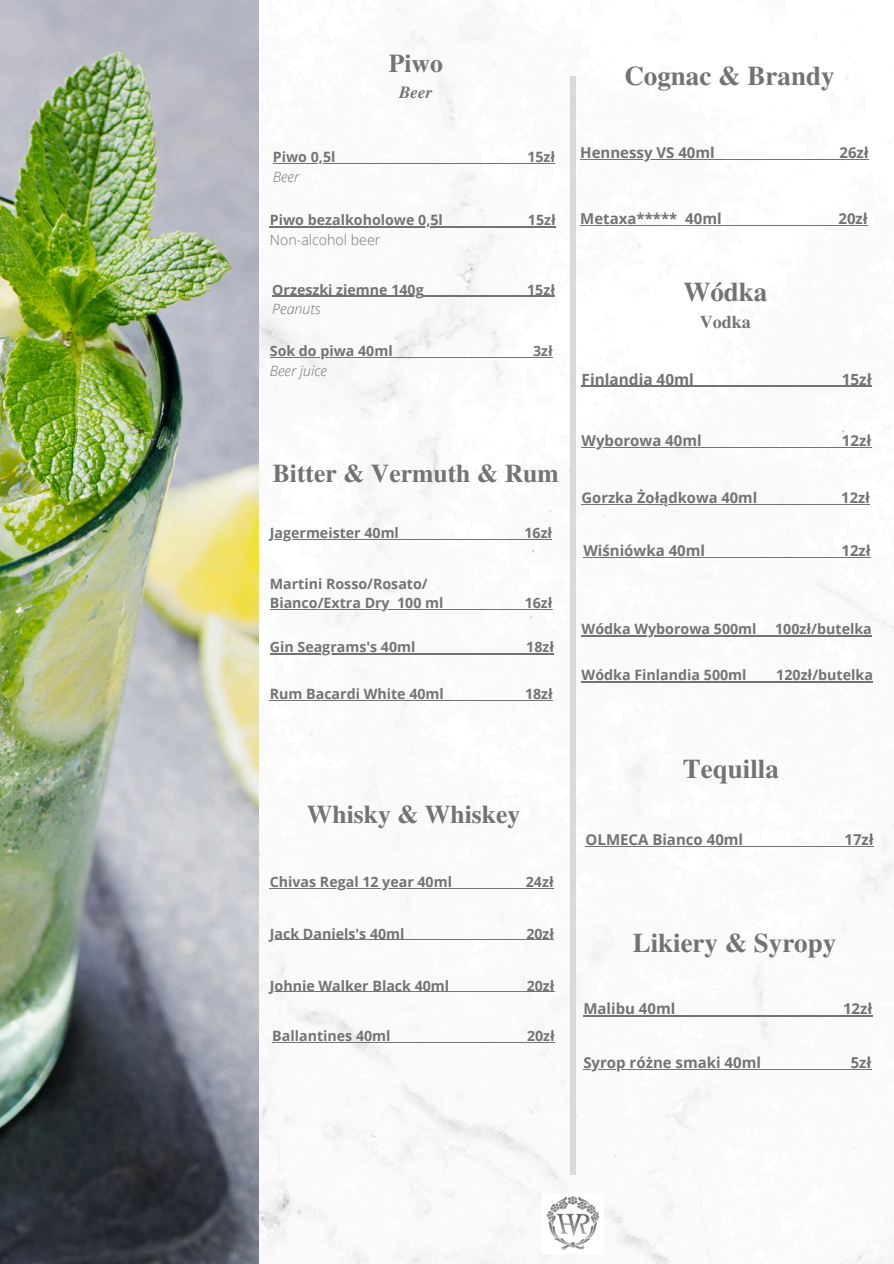
<style>
.page{position:relative;width:894px;height:1264px;background:#fff}
.page>*{position:absolute;margin:0;border:0;box-sizing:border-box;transform-origin:0 0}
.t1{font:700 27px "Te X Gyre Termes";color:#737373}
.t2{font:700 26.85px "Te X Gyre Termes";color:#737373}
.t3{font:700 25.65px "Te X Gyre Termes";color:#737373}
.t4{font:700 18px "Te X Gyre Termes";color:#737373}
.t5{font:italic 700 17.1px "Te X Gyre Termes";color:#737373}
.t6{font:700 15.3px "Open Sans";color:#737373}
.t7{font:700 15px "Open Sans";color:#737373}
.t8{font:700 14.7px "Open Sans";color:#737373}
.t9{font:700 14.25px "Open Sans";color:#737373}
.t10{font:italic 300 14.25px "Open Sans";color:#737373}
.t11{font:300 14.25px "Open Sans";color:#737373}
</style>
<div class="page">
<img style="left:258px;top:0;width:635px;height:1263px">
<img style="left:0;top:0;width:258px;height:1263px">
<div style="left:569px;top:77px;width:6px;height:1097px;background:#d9d9d9"></div>
<img style="left:541px;top:1193px;width:62px;height:59px">
<hr style="left:273px;top:163px;width:62px;height:1px;background:#737373">
<hr style="left:335px;top:163px;width:192px;height:1px;background:#737373">
<svg style="left:527px;top:163px;width:28px;height:1px"></svg>
<hr style="left:270px;top:226px;width:173px;height:1px;background:#737373">
<hr style="left:443px;top:226px;width:84px;height:1px;background:#737373">
<svg style="left:527px;top:226px;width:28px;height:1px"></svg>
<hr style="left:272px;top:296px;width:151px;height:1px;background:#737373">
<hr style="left:423px;top:296px;width:104px;height:1px;background:#737373">
<svg style="left:527px;top:296px;width:28px;height:1px"></svg>
<hr style="left:270px;top:357px;width:122px;height:1px;background:#737373">
<hr style="left:392px;top:357px;width:141px;height:1px;background:#737373">
<svg style="left:533px;top:357px;width:19px;height:1px"></svg>
<hr style="left:270px;top:539px;width:129px;height:1px;background:#737373">
<hr style="left:399px;top:539px;width:125px;height:1px;background:#737373">
<svg style="left:524px;top:539px;width:28px;height:1px"></svg>
<hr style="left:270px;top:609px;width:119px;height:1px;background:#737373">
<hr style="left:397px;top:609px;width:46px;height:1px;background:#737373">
<hr style="left:443px;top:609px;width:81px;height:1px;background:#737373">
<svg style="left:524px;top:609px;width:28px;height:1px"></svg>
<hr style="left:270px;top:653px;width:145px;height:1px;background:#737373">
<hr style="left:415px;top:653px;width:111px;height:1px;background:#737373">
<svg style="left:526px;top:653px;width:28px;height:1px"></svg>
<hr style="left:270px;top:700px;width:174px;height:1px;background:#737373">
<hr style="left:444px;top:700px;width:81px;height:1px;background:#737373">
<svg style="left:525px;top:700px;width:27px;height:1px"></svg>
<hr style="left:270px;top:939px;width:134px;height:1px;background:#737373">
<hr style="left:404px;top:939px;width:122px;height:1px;background:#737373">
<svg style="left:526px;top:939px;width:28px;height:1px"></svg>
<hr style="left:270px;top:888px;width:182px;height:1px;background:#737373">
<hr style="left:452px;top:888px;width:73px;height:1px;background:#737373">
<svg style="left:525px;top:888px;width:28px;height:1px"></svg>
<hr style="left:270px;top:991px;width:179px;height:1px;background:#737373">
<hr style="left:449px;top:991px;width:77px;height:1px;background:#737373">
<svg style="left:526px;top:991px;width:28px;height:1px"></svg>
<hr style="left:272px;top:1042px;width:118px;height:1px;background:#737373">
<hr style="left:390px;top:1042px;width:137px;height:1px;background:#737373">
<svg style="left:527px;top:1042px;width:27px;height:1px"></svg>
<hr style="left:580px;top:159px;width:134px;height:1px;background:#737373">
<hr style="left:714px;top:159px;width:125px;height:1px;background:#737373">
<svg style="left:839px;top:159px;width:29px;height:1px"></svg>
<hr style="left:580px;top:225px;width:97px;height:1px;background:#737373">
<hr style="left:685px;top:225px;width:36px;height:1px;background:#737373">
<hr style="left:721px;top:225px;width:117px;height:1px;background:#737373">
<svg style="left:838px;top:225px;width:29px;height:1px"></svg>
<hr style="left:581px;top:386px;width:112px;height:1px;background:#737373">
<hr style="left:693px;top:386px;width:148px;height:1px;background:#737373">
<hr style="left:841px;top:386px;width:30px;height:1px;background:#737373">
<hr style="left:581px;top:447px;width:120px;height:1px;background:#737373">
<hr style="left:701px;top:447px;width:140px;height:1px;background:#737373">
<hr style="left:841px;top:447px;width:30px;height:1px;background:#737373">
<hr style="left:581px;top:503px;width:176px;height:1px;background:#737373">
<hr style="left:757px;top:503px;width:84px;height:1px;background:#737373">
<svg style="left:841px;top:503px;width:28px;height:1px"></svg>
<hr style="left:583px;top:556px;width:122px;height:1px;background:#737373">
<hr style="left:705px;top:556px;width:136px;height:1px;background:#737373">
<svg style="left:841px;top:556px;width:29px;height:1px"></svg>
<hr style="left:585px;top:846px;width:158px;height:1px;background:#737373">
<hr style="left:743px;top:846px;width:101px;height:1px;background:#737373">
<svg style="left:844px;top:846px;width:29px;height:1px"></svg>
<hr style="left:581px;top:635px;width:175px;height:1px;background:#737373">
<svg style="left:756px;top:635px;width:19px;height:1px"></svg>
<hr style="left:775px;top:635px;width:96px;height:1px;background:#737373">
<hr style="left:583px;top:1015px;width:92px;height:1px;background:#737373">
<hr style="left:675px;top:1015px;width:167px;height:1px;background:#737373">
<hr style="left:842px;top:1015px;width:30px;height:1px;background:#737373">
<hr style="left:583px;top:1068px;width:177px;height:1px;background:#737373">
<hr style="left:760px;top:1068px;width:90px;height:1px;background:#737373">
<svg style="left:850px;top:1068px;width:21px;height:1px"></svg>
<hr style="left:581px;top:681px;width:165px;height:1px;background:#737373">
<hr style="left:746px;top:681px;width:30px;height:1px;background:#737373">
<hr style="left:776px;top:681px;width:96px;height:1px;background:#737373">
<p class="t3" style="left:388px;top:44px;width:56px">Piwo</p>
<p class="t5" style="left:399px;top:79px;width:35px">Beer</p>
<h1 class="t9" style="left:273px;top:147px;width:64px">Piwo 0,5l</h1>
<h1 class="t9" style="left:527px;top:147px;width:29px">15zł</h1>
<p class="t10" style="left:273px;top:166px;width:28px">Beer</p>
<p class="t9" style="left:270px;top:210px;width:174px">Piwo bezalkoholowe 0,5l</p>
<p class="t9" style="left:527px;top:210px;width:29px">15zł</p>
<p class="t11" style="left:270px;top:229px;width:112px">Non-alcohol beer</p>
<p class="t9" style="left:272px;top:279px;width:153px">Orzeszki ziemne 140g</p>
<p class="t9" style="left:527px;top:279px;width:29px">15zł</p>
<p class="t10" style="left:272px;top:299px;width:50px">Peanuts</p>
<p class="t9" style="left:270px;top:341px;width:124px">Sok do piwa 40ml</p>
<p class="t9" style="left:533px;top:341px;width:21px">3zł</p>
<p class="t10" style="left:270px;top:361px;width:59px">Beer juice</p>
<p class="t3" style="left:273px;top:454px;width:287px">Bitter &amp; Vermuth &amp; Rum</p>
<h1 class="t9" style="left:270px;top:523px;width:131px">Jagermeister 40ml</h1>
<h1 class="t9" style="left:524px;top:523px;width:29px">16zł</h1>
<h2 class="t9" style="left:270px;top:573px;width:159px">Martini Rosso/Rosato/</h2>
<h2 class="t9" style="left:270px;top:593px;width:175px">Bianco/Extra Dry 100 ml</h2>
<h2 class="t9" style="left:524px;top:593px;width:29px">16zł</h2>
<h2 class="t9" style="left:270px;top:637px;width:147px">Gin Seagrams's 40ml</h2>
<h2 class="t9" style="left:526px;top:637px;width:29px">18zł</h2>
<h2 class="t9" style="left:270px;top:683px;width:175px">Rum Bacardi White 40ml</h2>
<h2 class="t9" style="left:525px;top:683px;width:29px">18zł</h2>
<p class="t1" style="left:624px;top:55px;width:212px">Cognac &amp; Brandy</p>
<h1 class="t7" style="left:580px;top:142px;width:136px">Hennessy VS 40ml</h1>
<h1 class="t7" style="left:839px;top:142px;width:31px">26zł</h1>
<h2 class="t7" style="left:580px;top:208px;width:143px">Metaxa***** 40ml</h2>
<h2 class="t7" style="left:838px;top:208px;width:31px">20zł</h2>
<h2 class="t1" style="left:683px;top:271px;width:86px">Wódka</h2>
<h2 class="t4" style="left:699px;top:308px;width:53px">Vodka</h2>
<h1 class="t6" style="left:581px;top:368px;width:114px">Finlandia 40ml</h1>
<h1 class="t6" style="left:841px;top:368px;width:32px">15zł</h1>
<h2 class="t7" style="left:581px;top:430px;width:121px">Wyborowa 40ml</h2>
<h2 class="t7" style="left:841px;top:430px;width:31px">12zł</h2>
<h2 class="t8" style="left:581px;top:487px;width:177px">Gorzka Żołądkowa 40ml</h2>
<h2 class="t8" style="left:841px;top:487px;width:30px">12zł</h2>
<h2 class="t7" style="left:583px;top:539px;width:123px">Wiśniówka 40ml</h2>
<h2 class="t7" style="left:841px;top:539px;width:31px">12zł</h2>
<h2 class="t9" style="left:581px;top:618px;width:176px">Wódka Wyborowa 500ml</h2>
<h2 class="t9" style="left:775px;top:618px;width:98px">100zł/butelka</h2>
<h2 class="t9" style="left:581px;top:665px;width:166px">Wódka Finlandia 500ml</h2>
<h2 class="t9" style="left:776px;top:665px;width:98px">120zł/butelka</h2>
<h1 class="t3" style="left:307px;top:794px;width:215px">Whisky &amp; Whiskey</h1>
<h2 class="t9" style="left:270px;top:872px;width:184px">Chivas Regal 12 year 40ml</h2>
<h2 class="t9" style="left:525px;top:872px;width:29px">24zł</h2>
<h2 class="t9" style="left:270px;top:923px;width:136px">Jack Daniels's 40ml</h2>
<h2 class="t9" style="left:526px;top:923px;width:29px">20zł</h2>
<h2 class="t9" style="left:270px;top:975px;width:181px">Johnie Walker Black 40ml</h2>
<h2 class="t9" style="left:526px;top:975px;width:29px">20zł</h2>
<h2 class="t9" style="left:272px;top:1025px;width:120px">Ballantines 40ml</h2>
<h2 class="t9" style="left:527px;top:1025px;width:29px">20zł</h2>
<h2 class="t1" style="left:682px;top:748px;width:98px">Tequilla</h2>
<h2 class="t7" style="left:585px;top:829px;width:159px">OLMECA Bianco 40ml</h2>
<h2 class="t7" style="left:844px;top:829px;width:31px">17zł</h2>
<h1 class="t2" style="left:632px;top:921px;width:205px">Likiery &amp; Syropy</h1>
<h2 class="t7" style="left:583px;top:998px;width:93px">Malibu 40ml</h2>
<h2 class="t7" style="left:842px;top:998px;width:31px">12zł</h2>
<h1 class="t7" style="left:583px;top:1051px;width:179px">Syrop różne smaki 40ml</h1>
<h1 class="t7" style="left:850px;top:1051px;width:22px">5zł</h1>
</div>
